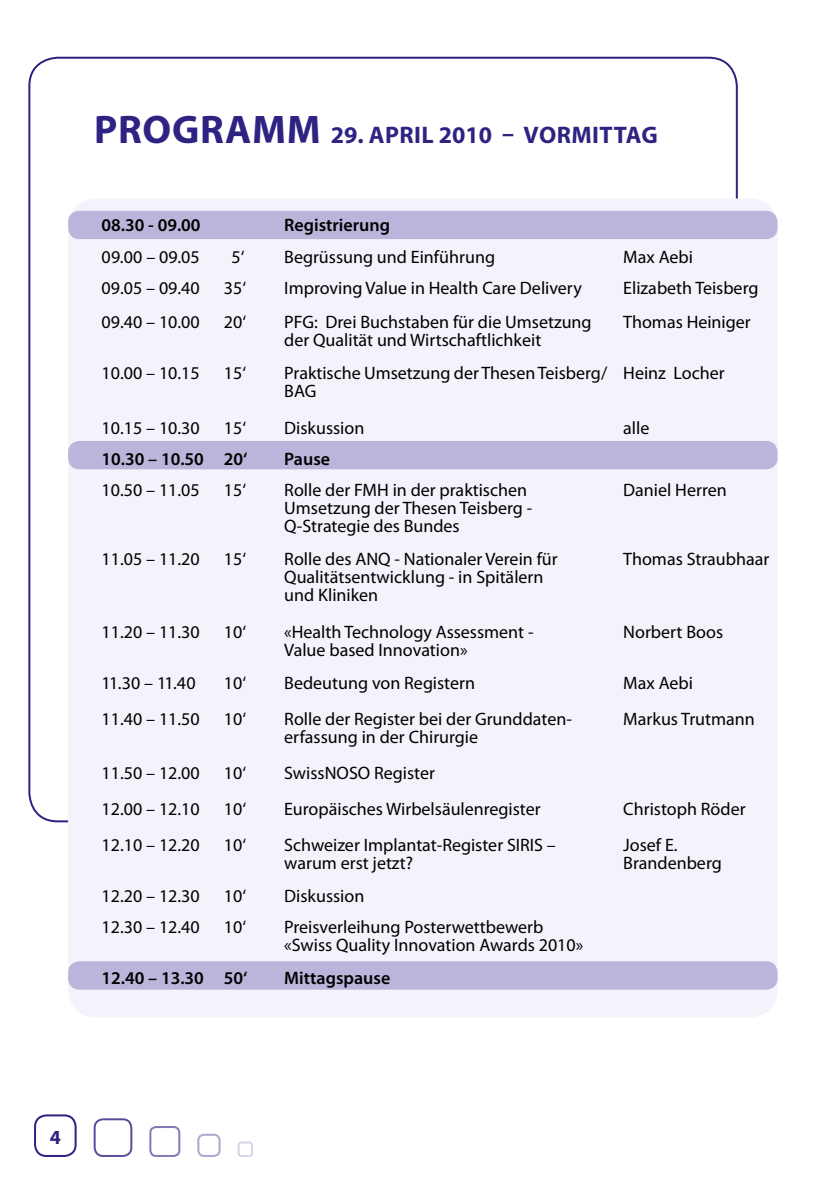
<style>
.page{position:relative;width:840px;height:1191px;background:#fff}
.page>*{position:absolute;margin:0;border:0;box-sizing:border-box;transform-origin:0 0}
.t1{font:700 24px "Myriad Pro";letter-spacing:.02em;color:#2e2382}
.t2{font:700 20px "Myriad Pro";color:#2e2382}
.t3{font:18px/36px "Myriad Pro";color:#000}
.t4{font:600 18px "Myriad Pro";color:#000}
.s1{font-size:40px}
</style>
<div class="page">
<div style="left:34px;top:1114px;width:43px;height:43px;border:2px solid #2e2382;border-radius:11px"></div>
<div style="left:94px;top:1118px;width:38px;height:39px;border:2px solid #2e2382;border-radius:9px"></div>
<div style="left:149px;top:1126px;width:31px;height:31px;border:2px solid #2e2382;border-radius:6px"></div>
<div style="left:197px;top:1133px;width:23px;height:24px;border:2px solid #2e2382;border-radius:6px"></div>
<div style="left:237px;top:1141px;width:16px;height:16px;border:2px solid #2e2382;border-radius:3px"></div>
<div style="left:68px;top:198px;width:709px;height:819px;background:#f4f2fa;border-radius:28px"></div>
<div style="left:68px;top:441px;width:709px;height:28px;background:#bcb4da;border-radius:11px"></div>
<div style="left:68px;top:211px;width:709px;height:28px;background:#bcb4da;border-radius:11px"></div>
<div style="left:68px;top:961px;width:709px;height:28px;background:#bcb4da;border-radius:11px"></div>
<h1 class="t1" style="left:94px;top:120px;width:548px"><span class="s1">PROGRAMM</span> 29. APRIL 2010 – VORMITTAG</h1>
<p class="t4" style="left:102px;top:214px;width:100px">08.30 - 09.00</p>
<p class="t4" style="left:284px;top:214px;width:107px">Registrierung</p>
<p class="t3" style="left:102px;top:238px;width:99px">09.00 – 09.05</p>
<p class="t3" style="left:231px;top:238px;width:14px">5‘</p>
<p class="t3" style="left:284px;top:238px;width:212px">Begrüssung und Einführung</p>
<p class="t3" style="left:623px;top:238px;width:71px">Max Aebi</p>
<p class="t3" style="left:102px;top:269px;width:99px">09.05 – 09.40</p>
<p class="t3" style="left:224px;top:269px;width:24px">35‘</p>
<p class="t3" style="left:284px;top:269px;width:299px">Improving Value in Health Care Delivery</p>
<p class="t3" style="left:623px;top:269px;width:137px">Elizabeth Teisberg</p>
<p class="t3" style="left:102px;top:303px;width:99px">09.40 – 10.00</p>
<p class="t3" style="left:224px;top:303px;width:24px">20‘</p>
<p class="t3" style="left:284px;top:312px;width:309px;line-height:18px">PFG: Drei Buchstaben für die Umsetzung der Qualität und Wirtschaftlichkeit</p>
<p class="t3" style="left:623px;top:303px;width:129px">Thomas Heiniger</p>
<p class="t3" style="left:102px;top:354px;width:99px">10.00 – 10.15</p>
<p class="t3" style="left:224px;top:354px;width:24px">15‘</p>
<p class="t3" style="left:284px;top:363px;width:324px;line-height:18px">Praktische Umsetzung der Thesen Teisberg/<br>BAG</p>
<p class="t3" style="left:623px;top:354px;width:103px">Heinz Locher</p>
<p class="t3" style="left:102px;top:410px;width:99px">10.15 – 10.30</p>
<p class="t3" style="left:224px;top:410px;width:24px">15‘</p>
<p class="t3" style="left:284px;top:410px;width:82px">Diskussion</p>
<p class="t3" style="left:623px;top:410px;width:28px">alle</p>
<p class="t4" style="left:102px;top:448px;width:147px">10.30 – 10.50 20‘</p>
<p class="t4" style="left:284px;top:448px;width:47px">Pause</p>
<p class="t3" style="left:102px;top:472px;width:99px">10.50 – 11.05</p>
<p class="t3" style="left:224px;top:472px;width:24px">15‘</p>
<p class="t3" style="left:284px;top:481px;width:249px;line-height:18px">Rolle der FMH in der praktischen<br>Umsetzung der Thesen Teisberg -<br>Q-Strategie des Bundes</p>
<p class="t3" style="left:623px;top:472px;width:105px">Daniel Herren</p>
<p class="t3" style="left:102px;top:540px;width:99px">11.05 – 11.20</p>
<p class="t3" style="left:224px;top:540px;width:24px">15‘</p>
<p class="t3" style="left:284px;top:549px;width:275px;line-height:18px">Rolle des ANQ - Nationaler Verein für<br>Qualitätsentwicklung - in Spitälern und Kliniken</p>
<p class="t3" style="left:623px;top:540px;width:147px">Thomas Straubhaar</p>
<p class="t3" style="left:102px;top:614px;width:99px">11.20 – 11.30</p>
<p class="t3" style="left:224px;top:614px;width:24px">10‘</p>
<p class="t3" style="left:284px;top:623px;width:251px;line-height:18px">«Health Technology Assessment -<br>Value based Innovation»</p>
<p class="t3" style="left:623px;top:614px;width:101px">Norbert Boos</p>
<p class="t3" style="left:102px;top:665px;width:99px">11.30 – 11.40<br>11.40 – 11.50</p>
<p class="t3" style="left:284px;top:665px;width:289px">Bedeutung von Registern<br>Rolle der Register bei der Grunddaten-</p>
<p class="t3" style="left:284px;top:719px;width:273px">erfassung in der Chirurgie<br>SwissNOSO Register<br>Europäisches Wirbelsäulenregister<br>Schweizer Implantat-Register SIRIS –</p>
<p class="t3" style="left:284px;top:845px;width:130px">warum erst jetzt?</p>
<p class="t3" style="left:623px;top:665px;width:133px">Max Aebi<br>Markus Trutmann</p>
<p class="t3" style="left:224px;top:665px;width:24px">10‘<br>10‘</p>
<p class="t3" style="left:224px;top:755px;width:24px;text-align:justify">10‘ 10‘ 10‘</p>
<p class="t3" style="left:102px;top:755px;width:99px;text-align:justify">11.50 – 12.00<br>12.00 – 12.10<br>12.10 – 12.20</p>
<p class="t3" style="left:623px;top:791px;width:124px">Christoph Röder<br>Josef E.</p>
<p class="t3" style="left:623px;top:845px;width:100px">Brandenberg</p>
<p class="t3" style="left:102px;top:878px;width:99px">12.20 – 12.30</p>
<p class="t3" style="left:224px;top:878px;width:24px">10‘</p>
<p class="t3" style="left:284px;top:878px;width:82px">Diskussion</p>
<p class="t3" style="left:102px;top:909px;width:99px">12.30 – 12.40</p>
<p class="t3" style="left:224px;top:909px;width:24px">10‘</p>
<p class="t3" style="left:284px;top:918px;width:300px;line-height:18px">Preisverleihung Posterwettbewerb «Swiss Quality Innovation Awards 2010»</p>
<p class="t4" style="left:102px;top:967px;width:147px">12.40 – 13.30 50‘</p>
<p class="t4" style="left:284px;top:967px;width:107px">Mittagspause</p>
<p class="t2" style="left:50px;top:1123px;width:13px">4</p>
</div>
